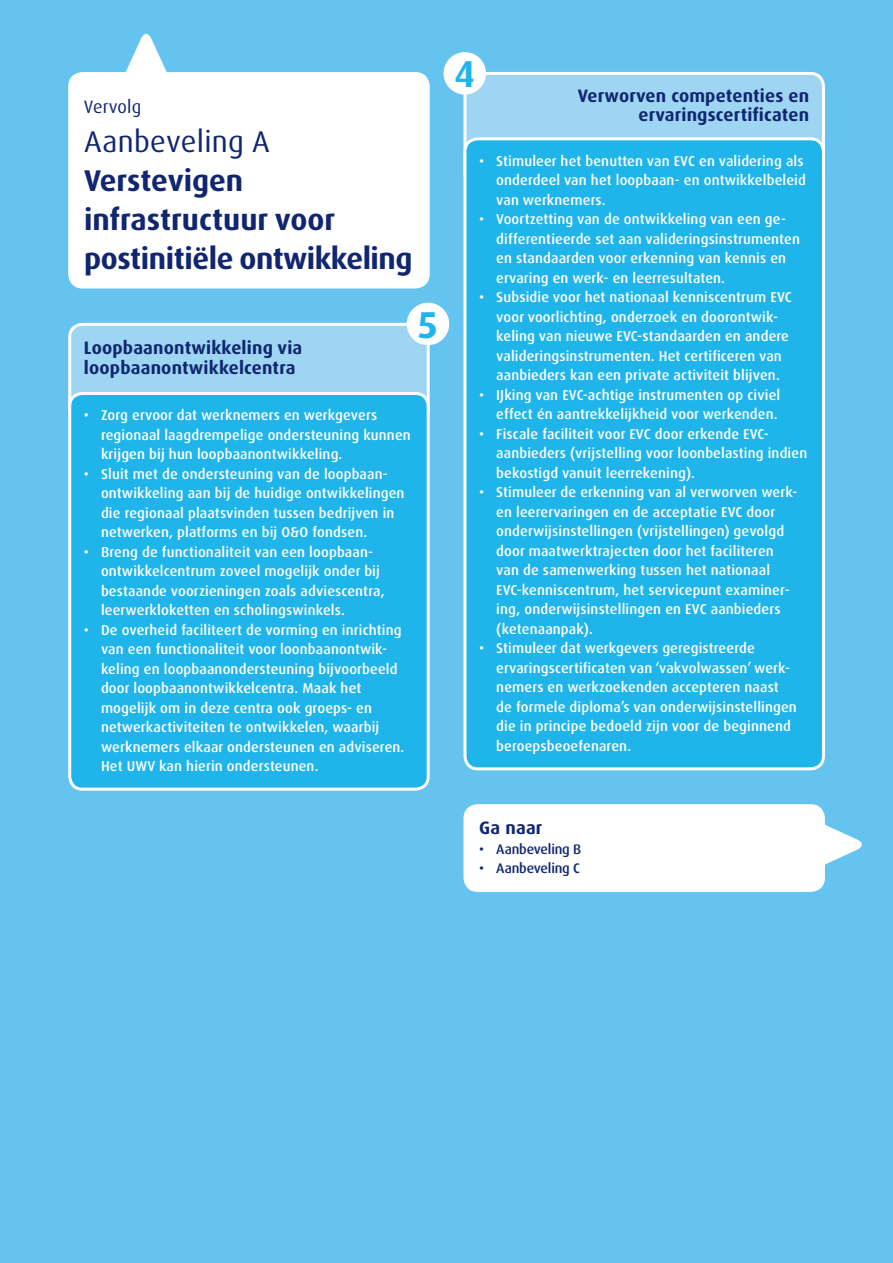
<style>
.page{position:relative;width:893px;height:1263px;background:#65c4ef}
.page>*{position:absolute;margin:0;border:0;box-sizing:border-box;transform-origin:0 0}
.t1{font:700 37.5px "Dax OT";color:#1fb5ea}
.t2{font:700 30px/39px "Dax OT";letter-spacing:-.01em;color:#112670}
.t3{font:30px "Dax OT";letter-spacing:.01em;color:#112670}
.t4{font:700 18px/19.5px "Dax OT";letter-spacing:.01em;color:#112670}
.t5{font:18px "Dax OT";letter-spacing:.01em;color:#112670}
.t6{font:500 14.25px/19.5px "Dax OT";letter-spacing:.01em;color:#fff}
.t7{font:500 13.8px "Dax OT";letter-spacing:-.015em;color:#112670}
</style>
<div class="page">
<div style="left:70px;top:324px;width:358px;height:99px;background:#9ed5f3;border-radius:13px"></div>
<div style="left:68px;top:323px;width:362px;height:102px;border:3px solid #fff;border-radius:13px"></div>
<div style="left:70px;top:393px;width:358px;height:396px;background:#1fb5ea;border-radius:13px"></div>
<div style="left:68px;top:392px;width:362px;height:399px;border:3px solid #fff;border-radius:13px"></div>
<div style="left:465px;top:73px;width:358px;height:114px;background:#9ed5f3;border-radius:13px"></div>
<div style="left:463px;top:72px;width:362px;height:117px;border:3px solid #fff;border-radius:13px"></div>
<div style="left:465px;top:139px;width:358px;height:630px;background:#1fb5ea;border-radius:13px"></div>
<div style="left:463px;top:137px;width:362px;height:633px;border:3px solid #fff;border-radius:13px"></div>
<div style="left:465px;top:806px;width:358px;height:84px;background:#fff;border-radius:13px"></div>
<div style="left:463px;top:804px;width:362px;height:88px;border:3px solid #fff;border-radius:13px"></div>
<svg style="left:821px;top:815px;width:41px;height:59px"></svg>
<div style="left:443px;top:52px;width:43px;height:43px;background:#fff;border-radius:50%"></div>
<div style="left:407px;top:303px;width:42px;height:42px;background:#fff;border-radius:50%"></div>
<svg style="left:125px;top:33px;width:42px;height:39px"></svg>
<div style="left:70px;top:74px;width:358px;height:213px;background:#fff;border-radius:13px"></div>
<div style="left:68px;top:72px;width:362px;height:216px;border:3px solid #fff;border-radius:13px"></div>
<p class="t5" style="left:84px;top:95px;width:59px">Vervolg</p>
<h2 class="t3" style="left:84px;top:123px;width:188px">Aanbeveling A</h2>
<h2 class="t2" style="left:84px;top:161px;width:330px">Verstevigen infrastructuur voor postinitiële ontwikkeling</h2>
<p class="t4" style="left:84px;top:338px;width:220px">Loopbaanontwikkeling via loopbaanontwikkelcentra</p>
<p class="t6" style="left:101px;top:406px;width:311px;text-indent:-17px">• Zorg ervoor dat werknemers en werkgevers regionaal laagdrempelige ondersteuning kunnen krijgen bij hun loopbaanontwikkeling.</p>
<p class="t6" style="left:101px;top:464px;width:305px;text-indent:-17px">• Sluit met de ondersteuning van de loopbaan&shy;ontwikkeling aan bij de huidige ontwikkelingen die regionaal plaatsvinden tussen bedrijven in netwerken, platforms en bij O&amp;O fondsen.</p>
<p class="t6" style="left:101px;top:542px;width:285px;text-indent:-17px">• Breng de functionaliteit van een loopbaan&shy;ontwikkelcentrum zoveel mogelijk onder bij bestaande voorzieningen zoals adviescentra, leerwerkloketten en scholingswinkels.</p>
<p class="t6" style="left:101px;top:620px;width:305px;text-indent:-17px">• De overheid faciliteert de vorming en inrichting van een functionaliteit voor loonbaanontwik&shy;keling en loopbaanondersteuning bijvoorbeeld door loopbaanontwikkelcentra. Maak het mogelijk om in deze centra ook groeps- en netwerkactiviteiten te ontwikkelen, waarbij werknemers elkaar ondersteunen en adviseren.<br>Het UWV kan hierin ondersteunen.</p>
<h1 class="t1" style="left:418px;top:300px;width:21px">5</h1>
<h1 class="t1" style="left:455px;top:50px;width:22px">4</h1>
<p class="t4" style="left:578px;top:86px;width:233px;text-align:right">Verworven competenties en ervaringscertificaten</p>
<p class="t6" style="left:496px;top:151px;width:311px;text-indent:-17px">• Stimuleer het benutten van EVC en validering als onderdeel van het loopbaan- en ontwikkelbeleid van werknemers.</p>
<p class="t6" style="left:496px;top:210px;width:305px;text-indent:-17px">• Voortzetting van de ontwikkeling van een ge&shy;differentieerde set aan valideringsinstrumenten en standaarden voor erkenning van kennis en ervaring en werk- en leerresultaten.</p>
<p class="t6" style="left:496px;top:288px;width:297px;text-indent:-17px">• Subsidie voor het nationaal kenniscentrum EVC voor voorlichting, onderzoek en doorontwik&shy;keling van nieuwe EVC-standaarden en andere valideringsinstrumenten. Het certificeren van aanbieders kan een private activiteit blijven.</p>
<p class="t6" style="left:479px;top:385px;width:303px;text-align:right">• IJking van EVC-achtige instrumenten op civiel effect én aantrekkelijkheid voor werkenden.</p>
<p class="t6" style="left:496px;top:424px;width:312px;text-indent:-17px">• Fiscale faciliteit voor EVC door erkende EVC&shy;aanbieders (vrijstelling voor loonbelasting indien bekostigd vanuit leerrekening).</p>
<p class="t6" style="left:496px;top:483px;width:303px;text-indent:-17px">• Stimuleer de erkenning van al verworven werk&shy;en leerervaringen en de acceptatie EVC door onderwijsinstellingen (vrijstellingen) gevolgd door maatwerktrajecten door het faciliteren van de samenwerking tussen het nationaal EVC-kenniscentrum, het servicepunt examiner&shy;ing, onderwijsinstellingen en EVC aanbieders (ketenaanpak).</p>
<p class="t6" style="left:496px;top:639px;width:302px;text-indent:-17px">• Stimuleer dat werkgevers geregistreerde ervaringscertificaten van ‘vakvolwassen’ werk&shy;nemers en werkzoekenden accepteren naast de formele diploma’s van onderwijsinstellingen die in principe bedoeld zijn voor de beginnend beroepsbeoefenaren.</p>
<p class="t4" style="left:479px;top:818px;width:65px">Ga naar</p>
<p class="t7" style="left:479px;top:840px;width:104px">• Aanbeveling B</p>
<p class="t7" style="left:479px;top:859px;width:102px">• Aanbeveling C</p>
</div>
